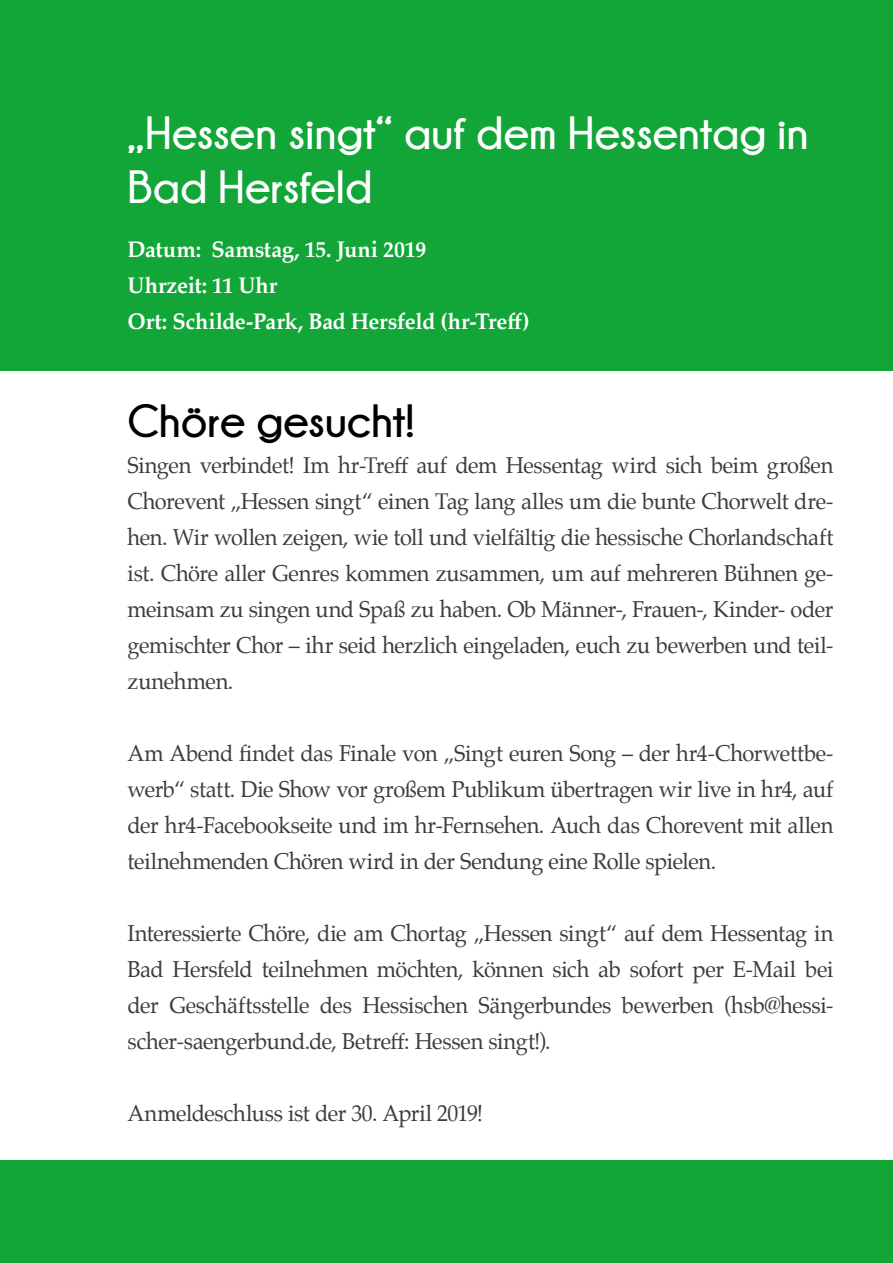
<style>
.page{position:relative;width:893px;height:1263px;background:#fff}
.page>*{position:absolute;margin:0;border:0;box-sizing:border-box;transform-origin:0 0}
.t1{font:700 46.5px/54px "Champagne&Limousines";letter-spacing:.005em;color:#fff}
.t2{font:700 46.5px "Champagne&Limousines";color:#000}
.t3{font:22.5px/36px "Palatino";letter-spacing:-.02em;color:#3c3c3b;text-align:justify}
.t4{font:700 22.5px/36px "Palatino";letter-spacing:-.01em;color:#fff}
</style>
<div class="page">
<div style="left:0;top:0;width:893px;height:371px;background:#12a538"></div>
<div style="left:0;top:1161px;width:893px;height:102px;background:#12a538"></div>
<h1 class="t1" style="left:128px;top:105px;width:683px">„Hessen singt“ auf dem Hessentag in<br>Bad Hersfeld</h1>
<p class="t4" style="left:128px;top:231px;width:404px">Datum: Samstag, 15. Juni 2019<br>Uhrzeit: 11 Uhr<br>Ort: Schilde-Park, Bad Hersfeld (hr-Treff)</p>
<h1 class="t2" style="left:128px;top:395px;width:288px">Chöre gesucht!</h1>
<p class="t3" style="left:128px;top:447px;width:707px">Singen verbindet! Im hr-Treff auf dem Hessentag wird sich beim großen Chorevent „Hessen singt“ einen Tag lang alles um die bunte Chorwelt dre&shy;hen. Wir wollen zeigen, wie toll und vielfältig die hessische Chorlandschaft ist. Chöre aller Genres kommen zusammen, um auf mehreren Bühnen ge&shy;meinsam zu singen und Spaß zu haben. Ob Männer-, Frauen-, Kinder- oder gemischter Chor – ihr seid herzlich eingeladen, euch zu bewerben und teil&shy;zunehmen.</p>
<p class="t3" style="left:128px;top:735px;width:707px">Am Abend findet das Finale von „Singt euren Song – der hr4-Chorwettbe&shy;werb“ statt. Die Show vor großem Publikum übertragen wir live in hr4, auf der hr4-Facebookseite und im hr-Fernsehen. Auch das Chorevent mit allen teilnehmenden Chören wird in der Sendung eine Rolle spielen.</p>
<p class="t3" style="left:128px;top:915px;width:707px">Interessierte Chöre, die am Chortag „Hessen singt“ auf dem Hessentag in Bad Hersfeld teilnehmen möchten, können sich ab sofort per E-Mail bei der Geschäftsstelle des Hessischen Sängerbundes bewerben (hsb@hessi&shy;scher-saengerbund.de, Betreff: Hessen singt!).</p>
<p class="t3" style="left:128px;top:1095px;width:357px">Anmeldeschluss ist der 30. April 2019!</p>
</div>
